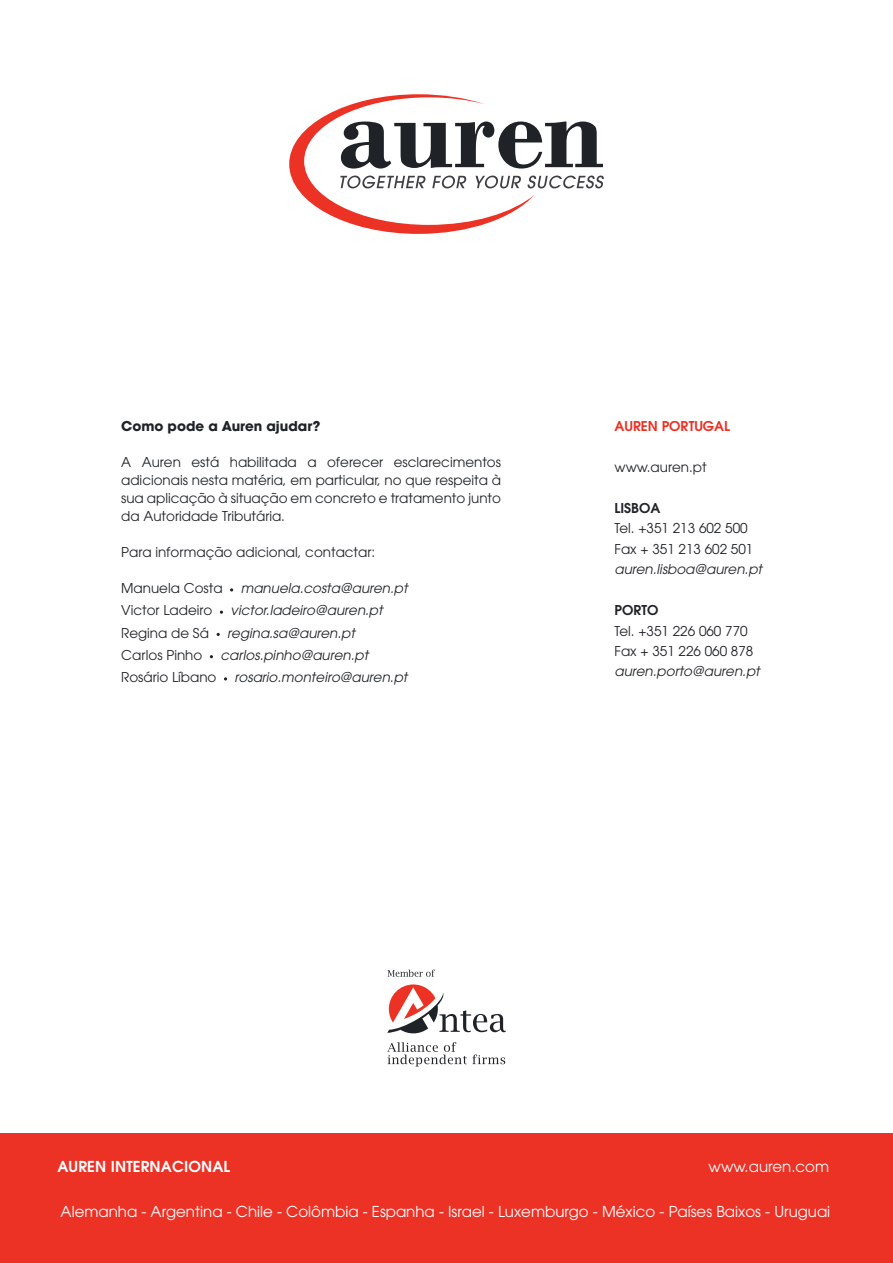
<style>
.page{position:relative;width:893px;height:1263px;background:#fff}
.page>*{position:absolute;margin:0;border:0;box-sizing:border-box;transform-origin:0 0}
.t1{font:15px "ITC Avant Garde Pro";color:#fff}
.t2{font:600 15px "ITC Avant Garde Pro";letter-spacing:.01em;color:#fff}
.t3{font:13.5px/18px "ITC Avant Garde Pro";color:#1f2327}
.t4{font:italic 13.5px "ITC Avant Garde Pro";color:#1f2327}
.t5{font:700 13.5px "ITC Avant Garde Pro";color:#1f2327}
.t6{font:600 13.5px "ITC Avant Garde Pro";color:#ec3125}
.t7{font:600 13.5px "ITC Avant Garde Pro";color:#1f2327}
</style>
<div class="page">
<svg style="left:289px;top:94px;width:315px;height:140px"></svg>
<svg style="left:387px;top:969px;width:48px;height:8px"></svg>
<svg style="left:387px;top:984px;width:119px;height:49px"></svg>
<svg style="left:387px;top:1042px;width:118px;height:24px"></svg>
<div style="left:0;top:1134px;width:893px;height:129px;background:#ec3125"></div>
<p class="t5" style="left:121px;top:417px;width:201px">Como pode a Auren ajudar?</p>
<p class="t3" style="left:121px;top:453px;width:381px;text-align:justify">A Auren está habilitada a oferecer esclarecimentos adicionais nesta matéria, em particular, no que respeita à sua aplicação à situação em concreto e tratamento junto da Autoridade Tributária.</p>
<p class="t3" style="left:121px;top:543px;width:256px">Para informação adicional, contactar:</p>
<p class="t3" style="left:121px;top:579px;width:103px">Manuela Costa</p>
<p class="t4" style="left:241px;top:580px;width:169px">manuela.costa@auren.pt</p>
<p class="t3" style="left:121px;top:601px;width:93px">Victor Ladeiro</p>
<p class="t4" style="left:231px;top:602px;width:154px">victor.ladeiro@auren.pt</p>
<p class="t3" style="left:121px;top:623px;width:89px">Regina de Sá</p>
<p class="t4" style="left:227px;top:624px;width:129px">regina.sa@auren.pt</p>
<p class="t3" style="left:121px;top:646px;width:83px">Carlos Pinho</p>
<p class="t4" style="left:220px;top:646px;width:149px">carlos.pinho@auren.pt</p>
<p class="t3" style="left:121px;top:668px;width:97px">Rosário Líbano</p>
<p class="t4" style="left:235px;top:669px;width:174px">rosario.monteiro@auren.pt</p>
<p class="t6" style="left:614px;top:417px;width:117px">AUREN PORTUGAL</p>
<p class="t3" style="left:614px;top:458px;width:94px">www.auren.pt</p>
<p class="t7" style="left:614px;top:499px;width:47px">LISBOA</p>
<p class="t3" style="left:614px;top:518px;width:140px;line-height:20.4px">Tel. +351 213 602 500<br>Fax + 351 213 602 501</p>
<p class="t4" style="left:614px;top:561px;width:149px">auren.lisboa@auren.pt</p>
<p class="t7" style="left:614px;top:601px;width:45px">PORTO</p>
<p class="t3" style="left:614px;top:620px;width:140px;line-height:20.4px">Tel. +351 226 060 770<br>Fax + 351 226 060 878</p>
<p class="t4" style="left:614px;top:663px;width:147px">auren.porto@auren.pt</p>
<p class="t2" style="left:57px;top:1156px;width:174px">AUREN INTERNACIONAL</p>
<p class="t1" style="left:708px;top:1157px;width:122px">www.auren.com</p>
<p class="t1" style="left:61px;top:1202px;width:771px">Alemanha - Argentina - Chile - Colômbia - Espanha - Israel - Luxemburgo - México - Países Baixos - Uruguai</p>
</div>
